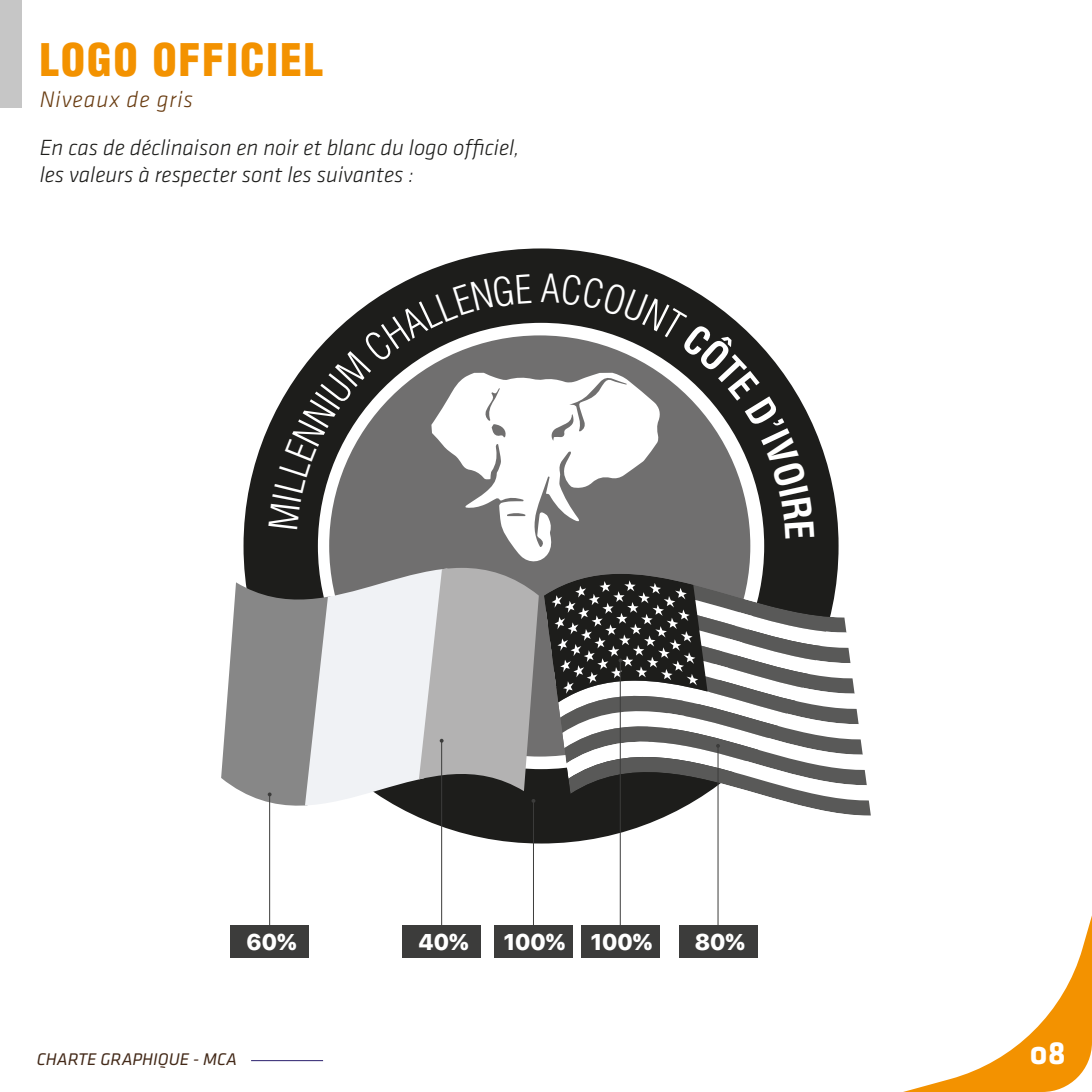
<style>
.page{position:relative;width:1092px;height:1092px;background:#fff}
.page>*{position:absolute;margin:0;border:0;box-sizing:border-box;transform-origin:0 0}
.t1{font:900 condensed 43.93px "Helvetica LT Std";letter-spacing:.04em;color:#f39200}
.t2{font:33.25px "Klavika Bold Bold OSF";color:#fff}
.t3{font:23.28px "Klavika Light Italic OSTF";letter-spacing:.04em;color:#693c11}
.t4{font:22.75px/27.3px "Klavika Light Italic OSTF";color:#1d1d1b}
.t5{font:800 22.75px "SF Pro Display";color:#fff}
.t6{font:italic 17.5px "Klavika";color:#432918}
</style>
<div class="page">
<svg style="left:907px;top:919px;width:184px;height:172px"></svg>
<div style="left:0;top:0;width:22px;height:107px;background:#c6c6c6"></div>
<hr style="left:251px;top:1060px;width:72px;height:1px;background:#291f6c">
<svg style="left:270px;top:248px;width:449px;height:595px"></svg>
<hr style="left:533px;top:800px;width:1px;height:134px;background:#3c3c3b">
<div style="left:494px;top:925px;width:79px;height:32px;background:#3c3c3b"></div>
<hr style="left:619px;top:660px;width:1px;height:274px;background:#3c3c3b">
<div style="left:581px;top:925px;width:78px;height:32px;background:#3c3c3b"></div>
<hr style="left:269px;top:794px;width:1px;height:140px;background:#3c3c3b">
<div style="left:230px;top:925px;width:79px;height:32px;background:#3c3c3b"></div>
<hr style="left:441px;top:740px;width:1px;height:194px;background:#3c3c3b">
<div style="left:402px;top:925px;width:79px;height:32px;background:#3c3c3b"></div>
<hr style="left:717px;top:745px;width:1px;height:189px;background:#3c3c3b">
<div style="left:679px;top:925px;width:78px;height:32px;background:#3c3c3b"></div>
<svg style="left:221px;top:273px;width:649px;height:547px"></svg>
<h1 class="t1" style="left:40px;top:32px;width:285px">LOGO OFFICIEL</h1>
<p class="t3" style="left:40px;top:87px;width:155px">Niveaux de gris</p>
<p class="t4" style="left:40px;top:134px;width:481px">En cas de déclinaison en noir et blanc du logo officiel, les valeurs à respecter sont les suivantes :</p>
<p class="t5" style="left:246px;top:928px;width:51px">60%</p>
<p class="t5" style="left:418px;top:928px;width:51px">40%</p>
<p class="t5" style="left:504px;top:928px;width:150px">100% 100%</p>
<p class="t5" style="left:694px;top:928px;width:52px">80%</p>
<p class="t6" style="left:37px;top:1049px;width:202px">CHARTE GRAPHIQUE - MCA</p>
<h2 class="t2" style="left:1029px;top:1034px;width:38px">08</h2>
</div>
